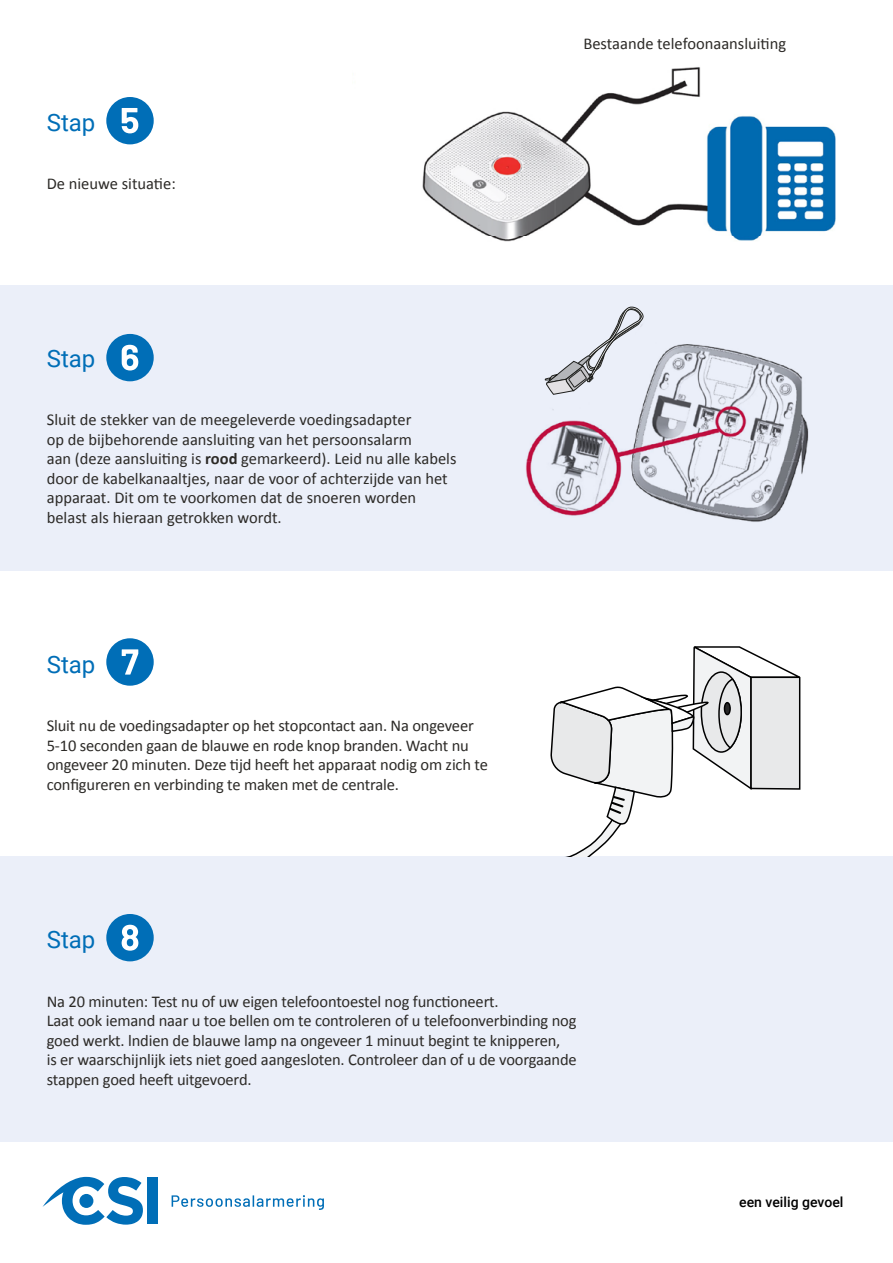
<style>
.page{position:relative;width:893px;height:1263px;background:#fff}
.page>*{position:absolute;margin:0;border:0;box-sizing:border-box;transform-origin:0 0}
.t1{font:24px "Roboto";color:#006eb7}
.t2{font:16.5px/19.5px "Calibri";letter-spacing:-.01em;color:#2c2a27}
.t3{font:500 14.1px "Roboto";color:#000}
.s1{font-weight:700}
</style>
<div class="page">
<div style="left:0;top:856px;width:893px;height:286px;background:#ebeff9"></div>
<div style="left:0;top:285px;width:893px;height:286px;background:#ebeff9"></div>
<div style="left:106px;top:97px;width:48px;height:47px;background:#006eb7;border-radius:50%"></div>
<svg style="left:122px;top:108px;width:16px;height:25px"></svg>
<img style="left:422px;top:67px;width:413px;height:175px">
<div style="left:106px;top:638px;width:48px;height:48px;background:#006eb7;border-radius:50%"></div>
<svg style="left:122px;top:649px;width:16px;height:26px"></svg>
<div style="left:106px;top:914px;width:48px;height:47px;background:#006eb7;border-radius:50%"></div>
<svg style="left:122px;top:925px;width:16px;height:26px"></svg>
<svg style="left:172px;top:1195px;width:152px;height:15px"></svg>
<div style="left:147px;top:1178px;width:10px;height:46px;background:#006eb7"></div>
<svg style="left:43px;top:1177px;width:100px;height:48px"></svg>
<div style="left:79px;top:1194px;width:14px;height:14px;background:#006eb7;border-radius:50%"></div>
<div style="left:106px;top:334px;width:48px;height:47px;background:#006eb7;border-radius:50%"></div>
<svg style="left:122px;top:345px;width:16px;height:25px"></svg>
<img style="left:526px;top:314px;width:283px;height:208px">
<svg style="left:550px;top:646px;width:251px;height:210px"></svg>
<svg style="left:545px;top:306px;width:98px;height:89px"></svg>
<h1 class="t1" style="left:47px;top:105px;width:50px">Stap</h1>
<p class="t2" style="left:47px;top:173px;width:131px">De nieuwe situatie:</p>
<p class="t2" style="left:583px;top:33px;width:204px">Bestaande telefoonaansluiting</p>
<h1 class="t1" style="left:47px;top:341px;width:50px">Stap</h1>
<p class="t2" style="left:47px;top:409px;width:411px">Sluit de stekker van de meegeleverde voedingsadapter<br>op de bijbehorende aansluiting van het persoonsalarm<br>aan (deze aansluiting is <span class="s1">rood</span> gemarkeerd). Leid nu alle kabels door de kabelkanaaltjes, naar de voor of achterzijde van het apparaat. Dit om te voorkomen dat de snoeren worden belast als hieraan getrokken wordt.</p>
<h1 class="t1" style="left:47px;top:647px;width:50px">Stap</h1>
<p class="t2" style="left:47px;top:715px;width:443px">Sluit nu de voedingsadapter op het stopcontact aan. Na ongeveer 5-10 seconden gaan de blauwe en rode knop branden. Wacht nu ongeveer 20 minuten. Deze tijd heeft het apparaat nodig om zich te configureren en verbinding te maken met de centrale.</p>
<h1 class="t1" style="left:47px;top:923px;width:50px">Stap</h1>
<p class="t2" style="left:47px;top:991px;width:531px">Na 20 minuten: Test nu of uw eigen telefoontoestel nog functioneert.<br>Laat ook iemand naar u toe bellen om te controleren of u telefoonverbinding nog goed werkt. lndien de blauwe lamp na ongeveer 1 minuut begint te knipperen,<br>is er waarschijnlijk iets niet goed aangesloten. Controleer dan of u de voorgaande stappen goed heeft uitgevoerd.</p>
<p class="t3" style="left:739px;top:1192px;width:106px">een veilig gevoel</p>
</div>
